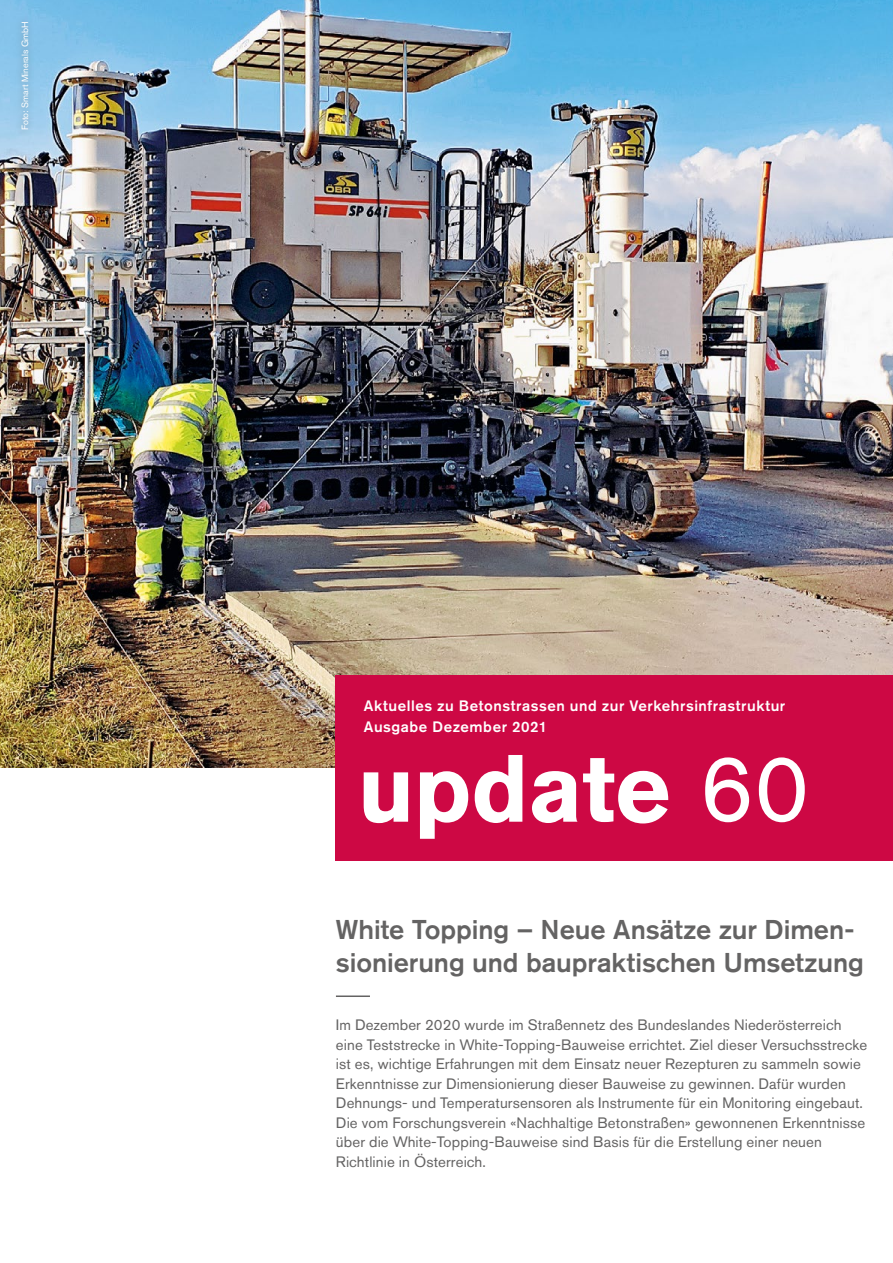
<style>
.page{position:relative;width:893px;height:1263px;background:#fff}
.page>*{position:absolute;margin:0;border:0;box-sizing:border-box;transform-origin:0 0}
.BETO_Cover_grosser_T{font:700 94.5px "Akzidenz Grotesk BE";letter-spacing:-.01em;color:#fff}
.BETO_Cover_Zwischent{font:500 27px/33px "Akzidenz Grotesk BE";letter-spacing:-.005em;color:#646363}
.BETO_Cover_Lauftext{font:15px/19.5px "Akzidenz Grotesk BE";letter-spacing:.01em;color:#646363}
.BETO_Cover_kleiner_T{font:500 15px/21px "Akzidenz Grotesk BE";letter-spacing:.035em;color:#fff}
.BETO_Adressen_ALLE{font:9px "Akzidenz Grotesk BE";letter-spacing:.005em;color:#fff}
.s1{font-weight:400}
</style>
<div class="page">
<img style="left:0;top:0;width:893px;height:767px">
<hr style="left:336px;top:995px;width:34px;height:2px;background:#646363">
<div style="left:336px;top:675px;width:557px;height:185px;background:#cd0844"></div>
<div style="left:14px;top:15px;width:22px;height:122px;background:#646363;opacity:.5"></div>
<p class="BETO_Adressen_ALLE" style="left:20px;top:130px;width:110px;rotate:-90deg">Foto: Smart Minerals GmbH</p>
<p class="BETO_Cover_kleiner_T" style="left:364px;top:695px;width:423px">Aktuelles zu Betonstrassen und zur Verkehrsinfrastruktur<br>Ausgabe Dezember 2021</p>
<p class="BETO_Cover_grosser_T" style="left:358px;top:734px;width:453px">update <span class="s1">60</span></p>
<p class="BETO_Cover_Zwischent" style="left:336px;top:912px;width:529px">White Topping – Neue Ansätze zur Dimen&shy;sionierung und baupraktischen Umsetzung</p>
<p class="BETO_Cover_Lauftext" style="left:336px;top:1015px;width:533px">Im Dezember 2020 wurde im Straßennetz des Bundeslandes Niederösterreich eine Teststrecke in White-Topping-Bauweise errichtet. Ziel dieser Versuchsstrecke ist es, wichtige Erfahrungen mit dem Einsatz neuer Rezepturen zu sammeln sowie Erkenntnisse zur Dimensionierung dieser Bauweise zu gewinnen. Dafür wurden Dehnungs- und Temperatursensoren als Instrumente für ein Monitoring eingebaut.<br>Die vom Forschungsverein «Nachhaltige Betonstraßen» gewonnenen Erkenntnisse über die White-Topping-Bauweise sind Basis für die Erstellung einer neuen Richtlinie in Österreich.</p>
</div>
